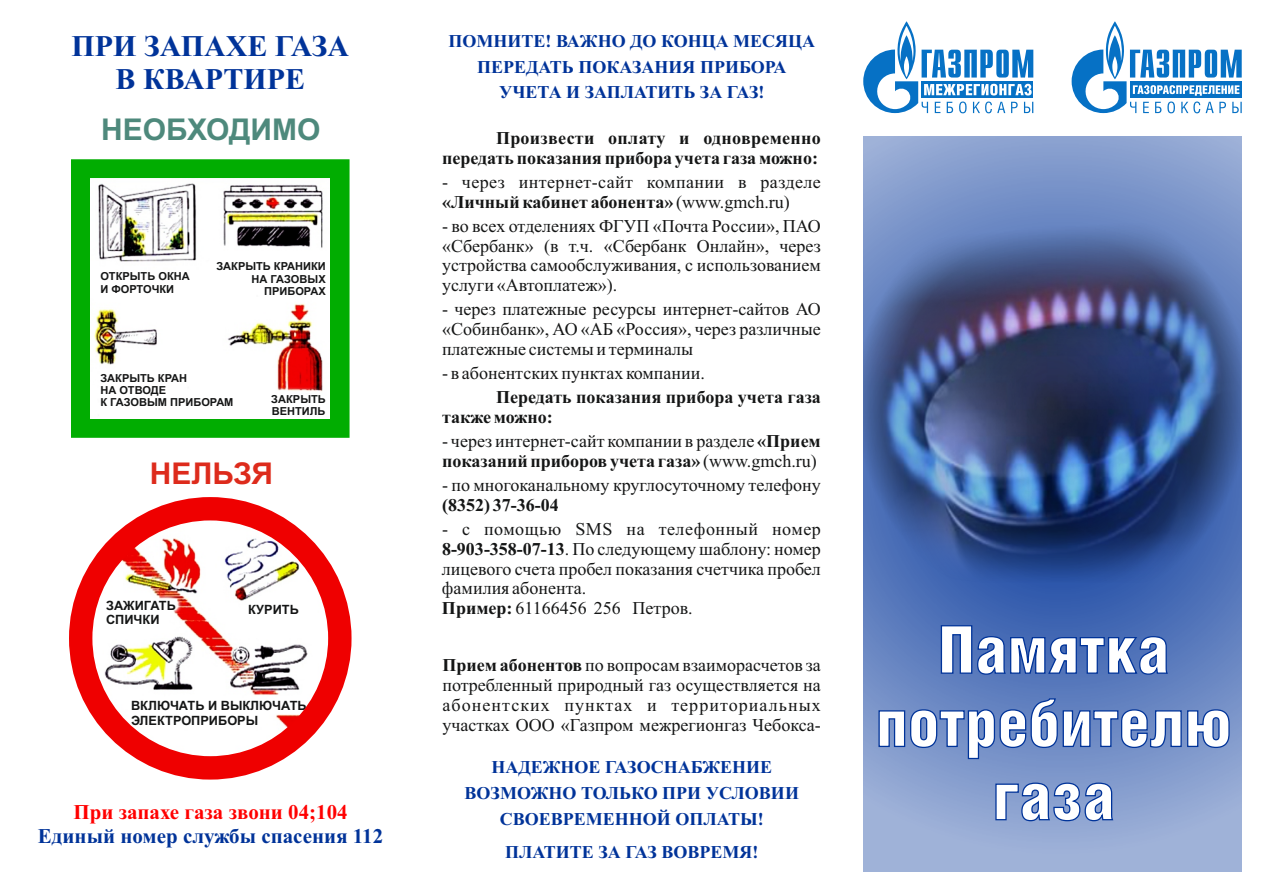
<style>
.page{position:relative;width:1263px;height:893px;background:#fff}
.page>*{position:absolute;margin:0;border:0;box-sizing:border-box;transform-origin:0 0}
.t1{font:700 30px/33.2px "Times New Roman";color:#039;text-align:center}
.t2{font:700 30px "Arial";color:#4e897c}
.t3{font:700 30px "Arial";color:#dd2b1c}
.t4{font:700 21px "Times New Roman";color:#039}
.t5{font:700 21px "Times New Roman";color:#f00}
.t6{font:18px/20px "Times New Roman";color:#151616;text-align:justify}
.t7{font:700 18px/26px "Times New Roman";color:#039;text-align:center}
.t8{font:700 18px/20px "Times New Roman";color:#151616;text-align:right}
.t9{font:18px/20px "Times New Roman";letter-spacing:.025em;color:#151616}
.t10{font:700 12.75px/14.2px "Arial";color:#151616}
.t11{font:700 11.1px/12.3px "Arial";color:#151616}
.s1{font-weight:700}
</style>
<div class="page">
<img style="left:863px;top:136px;width:379px;height:736px">
<img style="left:863px;top:221px;width:379px;height:362px">
<svg style="left:878px;top:624px;width:352px;height:198px"></svg>
<svg style="left:1071px;top:21px;width:171px;height:92px"></svg>
<svg style="left:863px;top:21px;width:170px;height:92px"></svg>
<img style="left:72px;top:500px;width:276px;height:276px">
<div style="left:69px;top:497px;width:282px;height:283px;border:23px solid #ef0000;border-radius:50%"></div>
<div style="left:71px;top:159px;width:279px;height:279px;border:23px solid #01ad01"></div>
<img style="left:91px;top:179px;width:239px;height:239px">
<h1 class="t1" style="left:71px;top:33px;width:279px">ПРИ ЗАПАХЕ ГАЗА<br>В КВАРТИРЕ</h1>
<h1 class="t2" style="left:101px;top:118px;width:221px">НЕОБХОДИМО</h1>
<p class="t11" style="left:100px;top:271px;width:91px">ОТКРЫТЬ ОКНА<br>И ФОРТОЧКИ</p>
<p class="t11" style="left:216px;top:261px;width:111px;text-align:right">ЗАКРЫТЬ КРАНИКИ<br>НА ГАЗОВЫХ<br>ПРИБОРАХ</p>
<p class="t11" style="left:100px;top:373px;width:135px">ЗАКРЫТЬ КРАН<br>НА ОТВОДЕ<br>К ГАЗОВЫМ ПРИБОРАМ</p>
<p class="t11" style="left:271px;top:394px;width:56px">ЗАКРЫТЬ<br>ВЕНТИЛЬ</p>
<h1 class="t3" style="left:150px;top:462px;width:125px">НЕЛЬЗЯ</h1>
<p class="t10" style="left:106px;top:599px;width:71px">ЗАЖИГАТЬ<br>СПИЧКИ</p>
<p class="t10" style="left:248px;top:603px;width:52px">КУРИТЬ</p>
<p class="t10" style="left:131px;top:700px;width:177px">ВКЛЮЧАТЬ И ВЫКЛЮЧАТЬ<br>ЭЛЕКТРОПРИБОРЫ</p>
<p class="t5" style="left:74px;top:805px;width:276px">При запахе газа звони 04;104</p>
<p class="t4" style="left:38px;top:828px;width:347px">Единый номер службы спасения 112</p>
<p class="t7" style="left:448px;top:30px;width:368px">ПОМНИТЕ! ВАЖНО ДО КОНЦА МЕСЯЦА<br>ПЕРЕДАТЬ ПОКАЗАНИЯ ПРИБОРА<br>УЧЕТА И ЗАПЛАТИТЬ ЗА ГАЗ!</p>
<p class="t8" style="left:442px;top:130px;width:380px">Произвести оплату и одновременно передать показания прибора учета газа можно:</p>
<p class="t9" style="left:442px;top:173px;width:380px">- через интернет-сайт компании в разделе <span class="s1">«Личный кабинет абонента»</span> (www.gmch.ru)</p>
<p class="t6" style="left:442px;top:217px;width:380px">- во всех отделениях ФГУП «Почта России», ПАО «Сбербанк» (в т.ч. «Сбербанк Онлайн», через устройства самообслуживания, с использованием услуги «Автоплатеж»).</p>
<p class="t6" style="left:442px;top:301px;width:380px">- через платежные ресурсы интернет-сайтов АО «Собинбанк», АО «АБ «Россия», через различные платежные системы и терминалы</p>
<p class="t6" style="left:442px;top:365px;width:264px">- в абонентских пунктах компании.</p>
<p class="t8" style="left:442px;top:389px;width:380px;text-align:left;text-indent:54px">Передать показания прибора учета газа также можно:</p>
<p class="t6" style="left:442px;top:433px;width:380px">- через интернет-сайт компании в разделе <span class="s1">«Прием показаний приборов учета газа»</span> (www.gmch.ru)</p>
<p class="t6" style="left:442px;top:476px;width:380px">- по многоканальному круглосуточному телефону</p>
<p class="t8" style="left:442px;top:497px;width:118px">(8352) 37-36-04</p>
<p class="t6" style="left:442px;top:520px;width:380px;text-align:left">- с помощью SMS на телефонный номер <span class="s1">8-903-358-07-13</span>. По следующему шаблону: номер лицевого счета пробел показания счетчика пробел фамилия абонента.<br><span class="s1">Пример:</span> 61166456 256 Петров.</p>
<p class="t6" style="left:442px;top:657px;width:380px"><span class="s1">Прием абонентов</span> по вопросам взаиморасчетов за потребленный природный газ осуществляется на абонентских пунктах и территориальных участках ООО «Газпром межрегионгаз Чебокса-</p>
<p class="t7" style="left:465px;top:756px;width:336px">НАДЕЖНОЕ ГАЗОСНАБЖЕНИЕ<br>ВОЗМОЖНО ТОЛЬКО ПРИ УСЛОВИИ<br>СВОЕВРЕМЕННОЙ ОПЛАТЫ!</p>
<p class="t7" style="left:505px;top:841px;width:255px">ПЛАТИТЕ ЗА ГАЗ ВОВРЕМЯ!</p>
</div>
